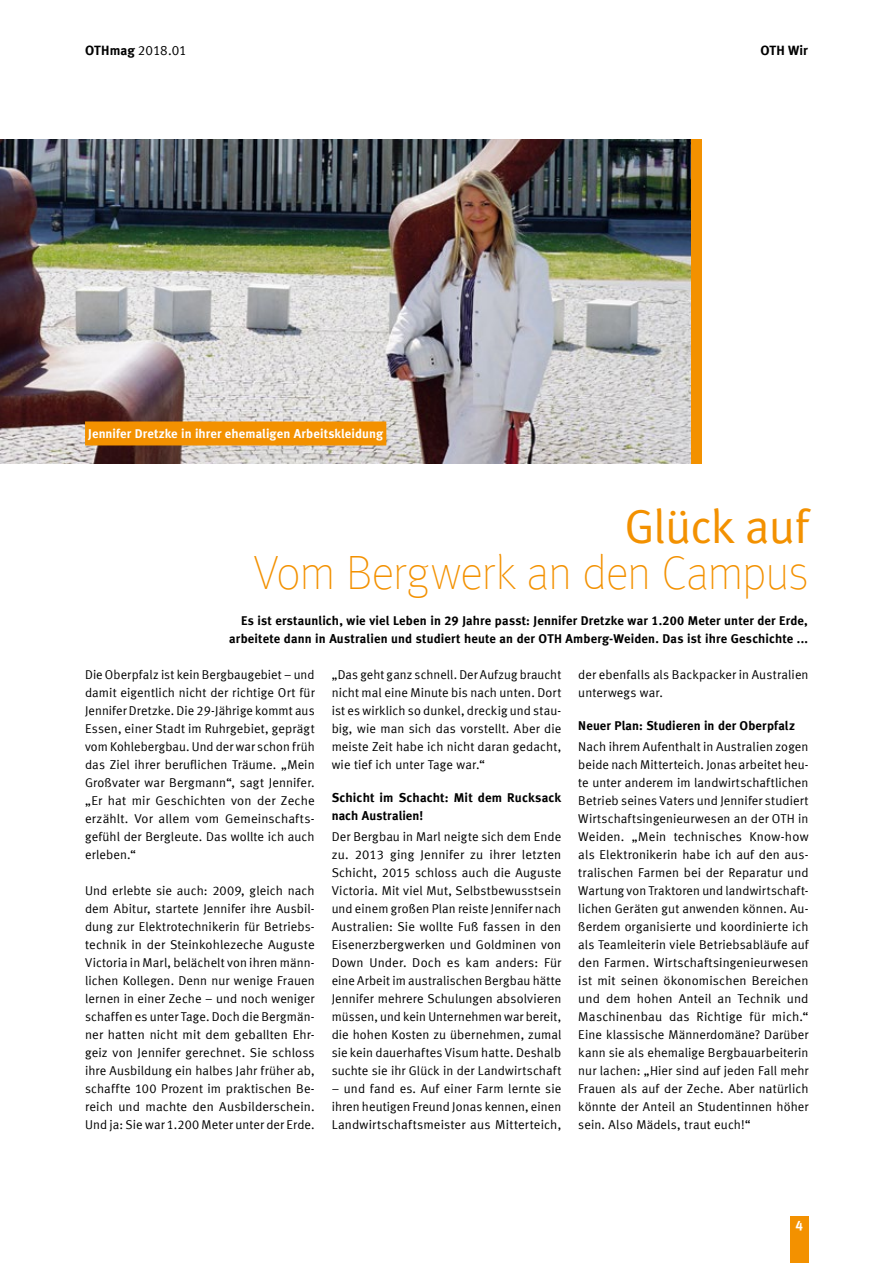
<style>
.page{position:relative;width:893px;height:1263px;background:#fff}
.page>*{position:absolute;margin:0;border:0;box-sizing:border-box;transform-origin:0 0}
.Headline_orange{font:100 48px "Meta Offc";letter-spacing:-.015em;color:#f39100}
.Headline_orange-2{font:48px "Meta";letter-spacing:-.01em;color:#f39100}
.t1{font:13.5px "Meta Normal LF";letter-spacing:-.005em;color:#000}
.t2{font:13.5px "Meta Bold LF";letter-spacing:.01em;color:#000}
.t3{font:13.5px "Meta Bold LF";color:#fff}
.Fließtext{font:12.75px/18px "Meta Normal LF";letter-spacing:.01em;color:#000;text-align:justify}
.Fließtext-2{font:12.75px/18px "Meta Bold LF";letter-spacing:.01em;color:#000}
.Fließtext-3{font:12.75px "Meta Bold LF";letter-spacing:.01em;color:#fff}
.s1{font-family:"Meta Bold LF"}
</style>
<div class="page">
<div style="left:790px;top:1216px;width:19px;height:47px;background:#f39100"></div>
<img style="left:0;top:139px;width:691px;height:324px">
<div style="left:691px;top:139px;width:11px;height:324px;background:#f39100"></div>
<div style="left:85px;top:421px;width:301px;height:24px;background:#f39100"></div>
<p class="t1" style="left:85px;top:43px;width:103px"><span class="s1">OTHmag</span> 2018.01</p>
<p class="t2" style="left:760px;top:42px;width:49px">OTH Wir</p>
<p class="Fließtext-3" style="left:88px;top:426px;width:296px">Jennifer Dretzke in ihrer ehemaligen Arbeitskleidung</p>
<p class="Headline_orange-2" style="left:625px;top:498px;width:185px">Glück auf</p>
<p class="Headline_orange" style="left:254px;top:546px;width:556px">Vom Bergwerk an den Campus</p>
<p class="Fließtext-2" style="left:229px;top:611px;width:580px;text-align:right">Es ist erstaunlich, wie viel Leben in 29 Jahre passt: Jennifer Dretzke war 1.200 Meter unter der Erde, arbeitete dann in Australien und studiert heute an der OTH Amberg-Weiden. Das ist ihre Geschichte ...</p>
<p class="Fließtext" style="left:85px;top:665px;width:231px">Die Oberpfalz ist kein Bergbaugebiet – und damit eigentlich nicht der richtige Ort für Jennifer Dretzke. Die 29-Jährige kommt aus Essen, einer Stadt im Ruhrgebiet, geprägt vom Kohlebergbau. Und der war schon früh das Ziel ihrer beruflichen Träume. „Mein Großvater war Bergmann“, sagt Jennifer. „Er hat mir Geschichten von der Zeche erzählt. Vor allem vom Gemeinschafts&shy;gefühl der Bergleute. Das wollte ich auch erleben.“</p>
<p class="Fließtext" style="left:85px;top:881px;width:231px">Und erlebte sie auch: 2009, gleich nach dem Abitur, startete Jennifer ihre Ausbil&shy;dung zur Elektrotechnikerin für Betriebs&shy;technik in der Steinkohlezeche Auguste Victoria in Marl, belächelt von ihren männ&shy;lichen Kollegen. Denn nur wenige Frauen lernen in einer Zeche – und noch weniger schaffen es unter Tage. Doch die Bergmän&shy;ner hatten nicht mit dem geballten Ehr&shy;geiz von Jennifer gerechnet. Sie schloss ihre Ausbildung ein halbes Jahr früher ab, schaffte 100 Prozent im praktischen Be&shy;reich und machte den Ausbilderschein.<br>Und ja: Sie war 1.200 Meter unter der Erde.</p>
<p class="Fließtext" style="left:332px;top:665px;width:231px">„Das geht ganz schnell. Der Aufzug braucht nicht mal eine Minute bis nach unten. Dort ist es wirklich so dunkel, dreckig und stau&shy;big, wie man sich das vorstellt. Aber die meiste Zeit habe ich nicht daran gedacht, wie tief ich unter Tage war.“</p>
<p class="Fließtext-2" style="left:332px;top:788px;width:231px">Schicht im Schacht: Mit dem Rucksack nach Australien!</p>
<p class="Fließtext" style="left:332px;top:827px;width:231px">Der Bergbau in Marl neigte sich dem Ende zu. 2013 ging Jennifer zu ihrer letzten Schicht, 2015 schloss auch die Auguste Victoria. Mit viel Mut, Selbstbewusstsein und einem großen Plan reiste Jennifer nach Australien: Sie wollte Fuß fassen in den Eisenerzbergwerken und Goldminen von Down Under. Doch es kam anders: Für eine Arbeit im australischen Bergbau hätte Jennifer mehrere Schulungen absolvieren müssen, und kein Unternehmen war bereit, die hohen Kosten zu übernehmen, zumal sie kein dauerhaftes Visum hatte. Deshalb suchte sie ihr Glück in der Landwirtschaft</p>
<p class="Fließtext" style="left:332px;top:1079px;width:231px">– und fand es. Auf einer Farm lernte sie ihren heutigen Freund Jonas kennen, einen Landwirtschaftsmeister aus Mitterteich,</p>
<p class="Fließtext" style="left:578px;top:665px;width:232px">der ebenfalls als Backpacker in Australien unterwegs war.</p>
<p class="Fließtext-2" style="left:578px;top:716px;width:218px">Neuer Plan: Studieren in der Oberpfalz</p>
<p class="Fließtext" style="left:578px;top:737px;width:232px">Nach ihrem Aufenthalt in Australien zogen beide nach Mitterteich. Jonas arbeitet heu&shy;te unter anderem im landwirtschaftlichen Betrieb seines Vaters und Jennifer studiert Wirtschaftsingenieurwesen an der OTH in Weiden. „Mein technisches Know-how als Elektronikerin habe ich auf den aus&shy;tralischen Farmen bei der Reparatur und Wartung von Traktoren und landwirtschaft&shy;lichen Geräten gut anwenden können. Au&shy;ßerdem organisierte und koordinierte ich als Teamleiterin viele Betriebsabläufe auf den Farmen. Wirtschaftsingenieurwesen ist mit seinen ökonomischen Bereichen und dem hohen Anteil an Technik und Maschinenbau das Richtige für mich.“ Eine klassische Männerdomäne? Darüber kann sie als ehemalige Bergbauarbeiterin nur lachen: „Hier sind auf jeden Fall mehr Frauen als auf der Zeche. Aber natürlich könnte der Anteil an Studentinnen höher sein. Also Mädels, traut euch!“</p>
<p class="t3" style="left:796px;top:1217px;width:9px">4</p>
</div>
